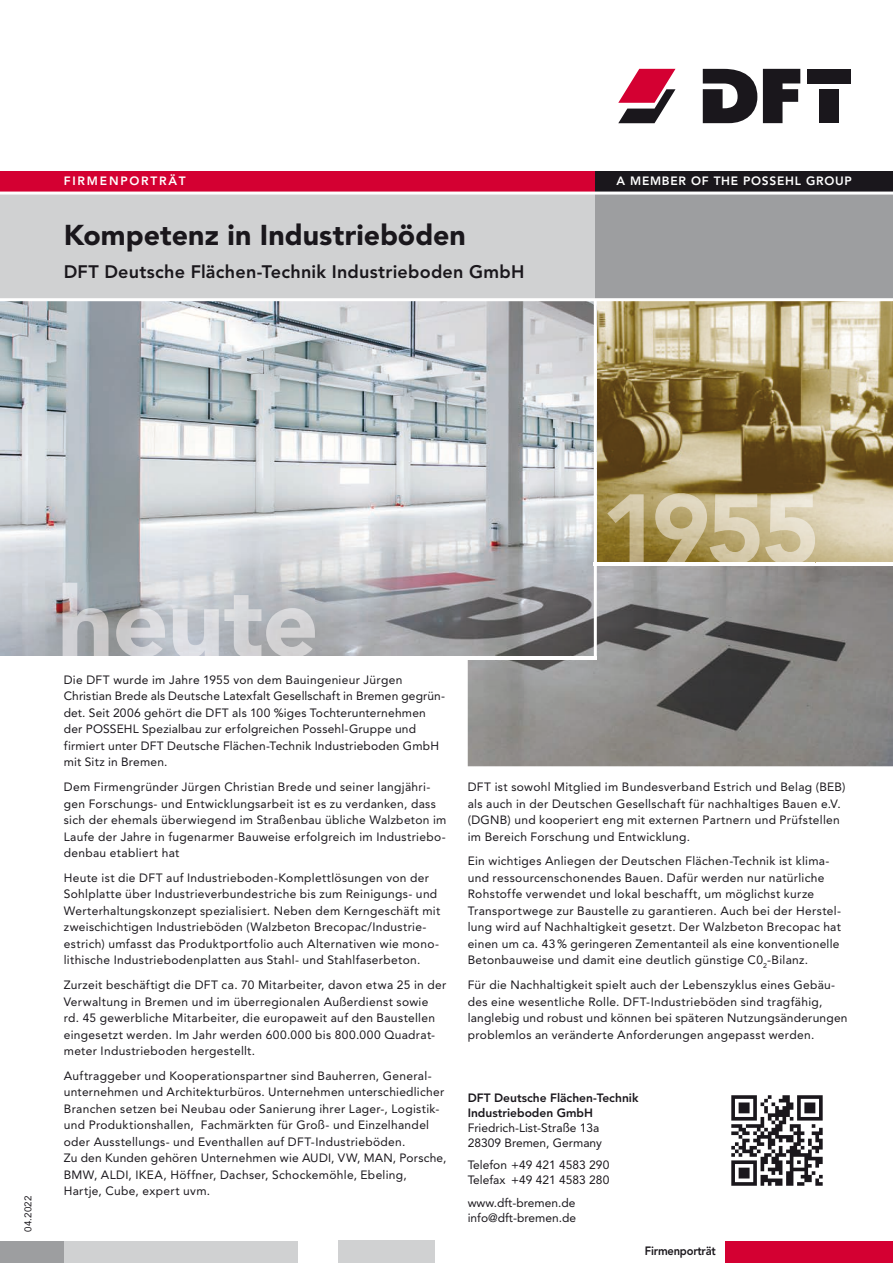
<style>
.page{position:relative;width:893px;height:1263px;background:#fff}
.page>*{position:absolute;margin:0;border:0;box-sizing:border-box;transform-origin:0 0}
.t1{font:900 28.5px "Avenir";color:#1a171c}
.t2{font:800 18px "Avenir";letter-spacing:.015em;color:#1a171c}
.t3{font:12px/16.5px "Avenir";letter-spacing:.025em;color:#1a171c}
.t4{font:12px/15px "Avenir";color:#1a171c}
.t5{font:800 12px/15px "Avenir";color:#1a171c}
.t6{font:800 12px "Avenir";letter-spacing:.06em;color:#fff}
.t7{font:800 12px "Avenir";letter-spacing:-.02em;color:#1a171c;scale:.93 1}
.t8{font:800 12px "Avenir";letter-spacing:.15em;color:#fff}
.t9{font:9.75px "Avenir";letter-spacing:.015em;color:#1a171c}
</style>
<div class="page">
<img style="left:0;top:301px;width:893px;height:465px">
<svg style="left:618px;top:69px;width:57px;height:54px"></svg>
<div style="left:807px;top:69px;width:43px;height:14px;background:#1a171c"></div>
<div style="left:819px;top:89px;width:20px;height:34px;background:#1a171c"></div>
<svg style="left:763px;top:69px;width:37px;height:54px"></svg>
<svg style="left:703px;top:69px;width:54px;height:54px"></svg>
<div style="left:0;top:172px;width:595px;height:21px;background:#d40032"></div>
<div style="left:0;top:1242px;width:64px;height:21px;background:#9d9ea0"></div>
<div style="left:64px;top:1242px;width:234px;height:21px;background:#d0d1d2"></div>
<div style="left:725px;top:1242px;width:168px;height:21px;background:#d40032"></div>
<div style="left:338px;top:1241px;width:96px;height:22px;background:#d0d1d2"></div>
<div style="left:595px;top:172px;width:298px;height:21px;background:#1a171c"></div>
<div style="left:0;top:193px;width:595px;height:106px;background:#d0d1d2"></div>
<div style="left:595px;top:193px;width:298px;height:106px;background:#9d9ea0"></div>
<hr style="left:0;top:298px;width:893px;height:3px;background:#fff">
<hr style="left:0;top:656px;width:597px;height:3px;background:#fff">
<hr style="left:594px;top:563px;width:299px;height:3px;background:#fff">
<hr style="left:0;top:192px;width:893px;height:3px;background:#fff">
<hr style="left:594px;top:299px;width:3px;height:360px;background:#fff">
<img style="left:607px;top:493px;width:208px;height:70px">
<img style="left:63px;top:583px;width:252px;height:73px">
<img style="left:731px;top:1095px;width:92px;height:91px">
<p class="t8" style="left:64px;top:174px;width:124px">FIRMENPORTRÄT</p>
<p class="t6" style="left:617px;top:174px;width:237px">A MEMBER OF THE POSSEHL GROUP</p>
<h1 class="t1" style="left:64px;top:218px;width:404px">Kompetenz in Industrieböden</h1>
<h2 class="t2" style="left:64px;top:261px;width:462px">DFT Deutsche Flächen-Technik Industrieboden GmbH</h2>
<p class="t9" style="left:23px;top:1232px;width:38px;rotate:-90deg">04.2022</p>
<p class="t3" style="left:64px;top:671px;width:383px">Die DFT wurde im Jahre 1955 von dem Bauingenieur Jürgen Christian Brede als Deutsche Latexfalt Gesellschaft in Bremen gegrün&shy;det. Seit 2006 gehört die DFT als 100 %iges Tochterunternehmen der POSSEHL Spezialbau zur erfolgreichen Possehl-Gruppe und firmiert unter DFT Deutsche Flächen-Technik Industrieboden GmbH mit Sitz in Bremen.</p>
<p class="t3" style="left:64px;top:779px;width:384px">Dem Firmengründer Jürgen Christian Brede und seiner langjähri&shy;gen Forschungs- und Entwicklungsarbeit ist es zu verdanken, dass sich der ehemals überwiegend im Straßenbau übliche Walzbeton im Laufe der Jahre in fugenarmer Bauweise erfolgreich im Industriebo&shy;denbau etabliert hat</p>
<p class="t3" style="left:64px;top:869px;width:378px">Heute ist die DFT auf Industrieboden-Komplettlösungen von der Sohlplatte über Industrieverbundestriche bis zum Reinigungs- und Werterhaltungskonzept spezialisiert. Neben dem Kerngeschäft mit zweischichtigen Industrieböden (Walzbeton Brecopac/Industrie&shy;estrich) umfasst das Produktportfolio auch Alternativen wie mono&shy;lithische Industriebodenplatten aus Stahl- und Stahlfaserbeton.</p>
<p class="t3" style="left:64px;top:977px;width:384px">Zurzeit beschäftigt die DFT ca. 70 Mitarbeiter, davon etwa 25 in der Verwaltung in Bremen und im überregionalen Außerdienst sowie rd. 45 gewerbliche Mitarbeiter, die europaweit auf den Baustellen eingesetzt werden. Im Jahr werden 600.000 bis 800.000 Quadrat&shy;meter Industrieboden hergestellt.</p>
<p class="t3" style="left:64px;top:1067px;width:384px">Auftraggeber und Kooperationspartner sind Bauherren, General&shy;unternehmen und Architekturbüros. Unternehmen unterschiedlicher Branchen setzen bei Neubau oder Sanierung ihrer Lager-, Logistik&shy;und Produktionshallen, Fachmärkten für Groß- und Einzelhandel oder Ausstellungs- und Eventhallen auf DFT-Industrieböden.<br>Zu den Kunden gehören Unternehmen wie AUDI, VW, MAN, Porsche, BMW, ALDI, IKEA, Höffner, Dachser, Schockemöhle, Ebeling, Hartje, Cube, expert uvm.</p>
<p class="t3" style="left:468px;top:779px;width:379px">DFT ist sowohl Mitglied im Bundesverband Estrich und Belag (BEB) als auch in der Deutschen Gesellschaft für nachhaltiges Bauen e.V. (DGNB) und kooperiert eng mit externen Partnern und Prüfstellen im Bereich Forschung und Entwicklung.</p>
<p class="t3" style="left:468px;top:853px;width:375px">Ein wichtiges Anliegen der Deutschen Flächen-Technik ist klima&shy;und ressourcenschonendes Bauen. Dafür werden nur natürliche Rohstoffe verwendet und lokal beschafft, um möglichst kurze Transportwege zur Baustelle zu garantieren. Auch bei der Herstel&shy;lung wird auf Nachhaltigkeit gesetzt. Der Walzbeton Brecopac hat einen um ca. 43 % geringeren Zementanteil als eine konventionelle Betonbauweise und damit eine deutlich günstige C0<sub>2</sub>-Bilanz.</p>
<p class="t3" style="left:468px;top:977px;width:381px">Für die Nachhaltigkeit spielt auch der Lebenszyklus eines Gebäu&shy;des eine wesentliche Rolle. DFT-Industrieböden sind tragfähig, langlebig und robust und können bei späteren Nutzungsänderungen problemlos an veränderte Anforderungen angepasst werden.</p>
<p class="t5" style="left:468px;top:1090px;width:172px">DFT Deutsche Flächen-Technik<br>Industrieboden GmbH</p>
<p class="t4" style="left:468px;top:1120px;width:136px">Friedrich-List-Straße 13a<br>28309 Bremen, Germany</p>
<p class="t4" style="left:468px;top:1157px;width:143px">Telefon +49 421 4583 290<br>Telefax +49 421 4583 280</p>
<p class="t4" style="left:468px;top:1195px;width:110px">www.dft-bremen.de info@dft-bremen.de</p>
<p class="t7" style="left:645px;top:1244px;width:78px">Firmenporträt</p>
</div>
